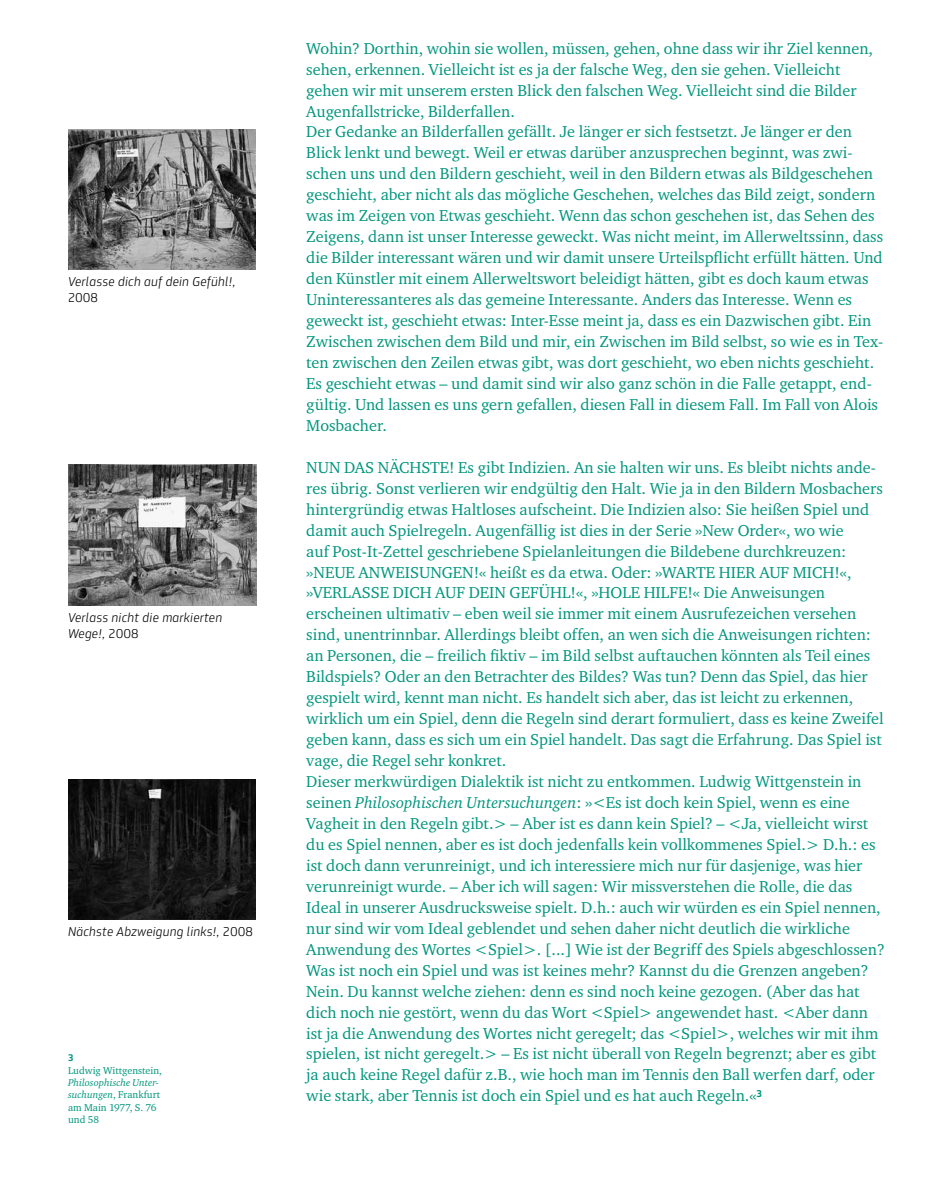
<style>
.page{position:relative;width:936px;height:1191px;background:#fff}
.page>*{position:absolute;margin:0;border:0;box-sizing:border-box;transform-origin:0 0}
.t1{font:16.2px/21px "Charter ITC";color:#00967d}
.t2{font:italic 300 13.5px/16.2px "Tram Joanneum";color:#000}
.t3{font:300 13.5px "Tram Joanneum";color:#000}
.t4{font:10.2px/12.3px "Charter ITC";color:#00967d}
.t5{font:700 10.2px "Tram Joanneum";color:#00967d}
.s1{font-style:normal}
.s2{font-style:italic}
</style>
<div class="page">
<img style="left:68px;top:465px;width:188px;height:140px">
<img style="left:68px;top:129px;width:187px;height:140px">
<img style="left:68px;top:779px;width:187px;height:140px">
<p class="t2" style="left:68px;top:273px;width:169px">Verlasse dich auf dein Gefühl!,</p>
<p class="t3" style="left:68px;top:290px;width:31px">2008</p>
<p class="t2" style="left:68px;top:609px;width:156px">Verlass nicht die markierten<br>Wege!, <span class="s1">2008</span></p>
<p class="t2" style="left:68px;top:923px;width:186px">Nächste Abzweigung links!, <span class="s1">2008</span></p>
<p class="t5" style="left:68px;top:1052px;width:7px">3</p>
<p class="t4" style="left:68px;top:1063px;width:95px">Ludwig Wittgenstein,</p>
<p class="t4" style="left:68px;top:1076px;width:94px"><span class="s2">Philosophische Unter&shy;suchungen</span>, Frankfurt am Main 1977, S. 76 und 58</p>
<p class="t1" style="left:306px;top:37px;width:578px">Wohin? Dorthin, wohin sie wollen, müssen, gehen, ohne dass wir ihr Ziel kennen, sehen, erkennen. Vielleicht ist es ja der falsche Weg, den sie gehen. Vielleicht gehen wir mit unserem ersten Blick den falschen Weg. Vielleicht sind die Bilder Augenfallstricke, Bilderfallen.<br>Der Gedanke an Bilderfallen gefällt. Je länger er sich festsetzt. Je länger er den Blick lenkt und bewegt. Weil er etwas darüber anzusprechen beginnt, was zwi&shy;schen uns und den Bildern geschieht, weil in den Bildern etwas als Bildgeschehen geschieht, aber nicht als das mögliche Geschehen, welches das Bild zeigt, sondern was im Zeigen von Etwas geschieht. Wenn das schon geschehen ist, das Sehen des Zeigens, dann ist unser Interesse geweckt. Was nicht meint, im Allerweltssinn, dass die Bilder interessant wären und wir damit unsere Urteilspflicht erfüllt hätten. Und den Künstler mit einem Allerweltswort beleidigt hätten, gibt es doch kaum etwas Uninteressanteres als das gemeine Interessante. Anders das Interesse. Wenn es geweckt ist, geschieht etwas: Inter-Esse meint ja, dass es ein Dazwischen gibt. Ein Zwischen zwischen dem Bild und mir, ein Zwischen im Bild selbst, so wie es in Tex&shy;ten zwischen den Zeilen etwas gibt, was dort geschieht, wo eben nichts geschieht.<br>Es geschieht etwas – und damit sind wir also ganz schön in die Falle getappt, end&shy;gültig. Und lassen es uns gern gefallen, diesen Fall in diesem Fall. Im Fall von Alois Mosbacher.</p>
<p class="t1" style="left:306px;top:456px;width:578px">NUN DAS NÄCHSTE! Es gibt Indizien. An sie halten wir uns. Es bleibt nichts ande&shy;res übrig. Sonst verlieren wir endgültig den Halt. Wie ja in den Bildern Mosbachers hintergründig etwas Haltloses aufscheint. Die Indizien also: Sie heißen Spiel und damit auch Spielregeln. Augenfällig ist dies in der Serie »New Order«, wo wie<br>auf Post-It-Zettel geschriebene Spielanleitungen die Bildebene durchkreuzen:<br>»Neue</p>
<p class="t1" style="left:358px;top:561px;width:22px">Anweisungen</p>
<p class="t1" style="left:474px;top:561px;width:213px">!« heißt es da etwa. Oder: »Warte</p>
<p class="t1" style="left:718px;top:561px;width:11px">hier</p>
<p class="t1" style="left:759px;top:561px;width:11px">auf</p>
<p class="t1" style="left:792px;top:561px;width:12px">mich</p>
<p class="t1" style="left:834px;top:561px;width:19px">!«,</p>
<p class="t1" style="left:306px;top:582px;width:27px">»Verlasse</p>
<p class="t1" style="left:393px;top:582px;width:11px">dich</p>
<p class="t1" style="left:435px;top:582px;width:11px">auf</p>
<p class="t1" style="left:468px;top:582px;width:11px">dein</p>
<p class="t1" style="left:509px;top:582px;width:23px">Gefühl</p>
<p class="t1" style="left:570px;top:582px;width:51px">!«, »Hole</p>
<p class="t1" style="left:643px;top:582px;width:21px">Hilfe</p>
<p class="t1" style="left:306px;top:582px;width:580px;text-indent:381px">!« Die Anweisungen erscheinen ultimativ – eben weil sie immer mit einem Ausrufezeichen versehen sind, unentrinnbar. Allerdings bleibt offen, an wen sich die Anweisungen richten: an Personen, die – freilich fiktiv – im Bild selbst auftauchen könnten als Teil eines Bildspiels? Oder an den Betrachter des Bildes? Was tun? Denn das Spiel, das hier gespielt wird, kennt man nicht. Es handelt sich aber, das ist leicht zu erkennen, wirklich um ein Spiel, denn die Regeln sind derart formuliert, dass es keine Zweifel geben kann, dass es sich um ein Spiel handelt. Das sagt die Erfahrung. Das Spiel ist vage, die Regel sehr konkret.<br>Dieser merkwürdigen Dialektik ist nicht zu entkommen. Ludwig Wittgenstein in seinen <span class="s2">Philosophischen Untersuchungen</span>: »&lt;Es ist doch kein Spiel, wenn es eine Vagheit in den Regeln gibt.&gt; – Aber ist es dann kein Spiel? – &lt;Ja, vielleicht wirst du es Spiel nennen, aber es ist doch jedenfalls kein vollkommenes Spiel.&gt; D.h.: es ist doch dann verunreinigt, und ich interessiere mich nur für dasjenige, was hier verunreinigt wurde. – Aber ich will sagen: Wir missverstehen die Rolle, die das Ideal in unserer Ausdrucksweise spielt. D.h.: auch wir würden es ein Spiel nennen, nur sind wir vom Ideal geblendet und sehen daher nicht deutlich die wirkliche Anwendung des Wortes &lt;Spiel&gt;. [...] Wie ist der Begriff des Spiels abgeschlossen?<br>Was ist noch ein Spiel und was ist keines mehr? Kannst du die Grenzen angeben?<br>Nein. Du kannst welche ziehen: denn es sind noch keine gezogen. (Aber das hat dich noch nie gestört, wenn du das Wort &lt;Spiel&gt; angewendet hast. &lt;Aber dann ist ja die Anwendung des Wortes nicht geregelt; das &lt;Spiel&gt;, welches wir mit ihm spielen, ist nicht geregelt.&gt; – Es ist nicht überall von Regeln begrenzt; aber es gibt ja auch keine Regel dafür z.B., wie hoch man im Tennis den Ball werfen darf, oder wie stark, aber Tennis ist doch ein Spiel und es hat auch Regeln.«<sup>3</sup></p>
</div>
